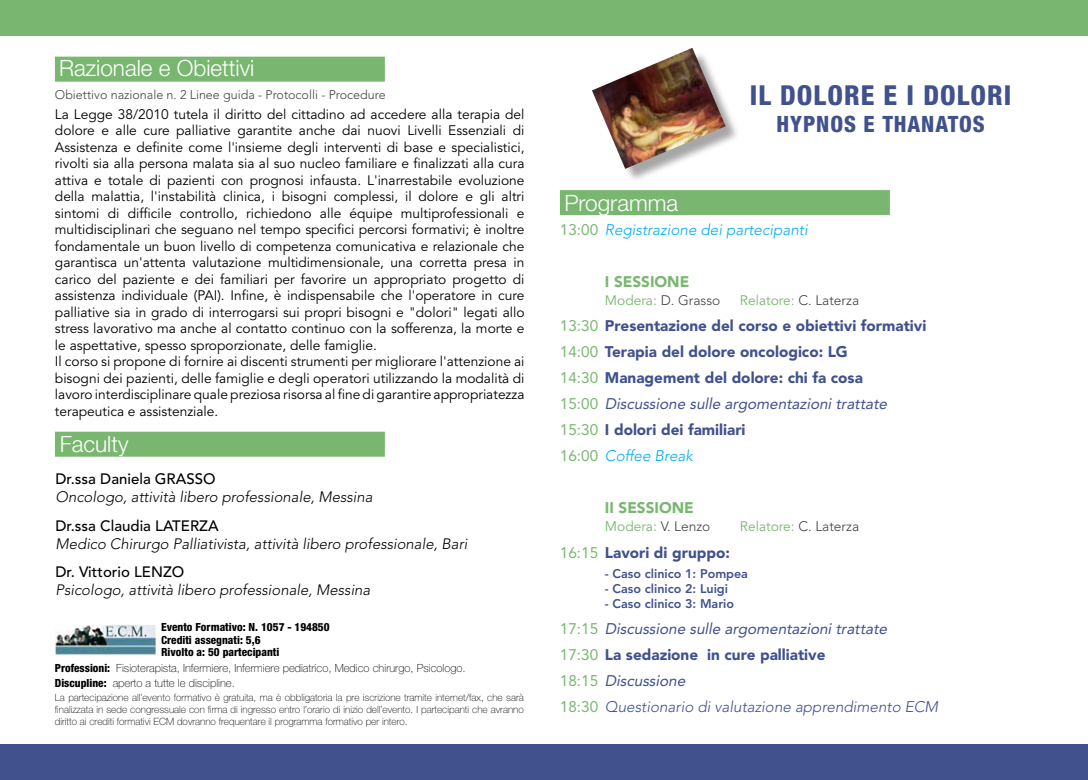
<style>
.page{position:relative;width:1088px;height:780px;background:#fff}
.page>*{position:absolute;margin:0;border:0;box-sizing:border-box;transform-origin:0 0}
.t1{font:800 condensed 27.5px "Helvetica Neue LT Std";letter-spacing:.04em;color:#40518e}
.t2{font:300 22.5px "Helvetica Neue LT Std";color:#fff}
.t3{font:800 condensed 22.5px "Helvetica Neue LT Std";letter-spacing:.04em;color:#40518e}
.t4{font:900 15.25px/26px "Avenir";color:#40518e}
.t5{font:italic 300 15.25px/26px "Avenir";color:#40518e}
.t6{font:italic 15.25px/26px "Avenir";color:#40518e}
.t7{font:italic 300 15.25px "Avenir";color:#00aeef}
.t8{font:900 15.25px "Avenir";color:#79b770}
.t9{font:italic 300 15px "Avenir";color:#000}
.t10{font:500 15px "Avenir";color:#000}
.t11{font:13.75px/16.5px "Avenir";color:#000;text-align:right}
.t12{font:13.75px "Avenir";color:#79b770}
.t13{font:300 13.75px "Avenir";color:#414042}
.t14{font:800 12.5px "Avenir";color:#40518e}
.t15{font:300 12.5px "Avenir";color:#414042}
.t16{font:100 11.25px "Helvetica Neue LT Std";color:#000}
.t17{font:800 condensed 11.25px/12.5px "Helvetica Neue LT Std";color:#000}
.t18{font:100 10px/12px "Helvetica Neue LT Std";color:#000;text-align:justify}
.s1{font-weight:400;font-style:normal;color:#79b770}
.s2{font-weight:300;color:#414042}
.s3{font-weight:400;color:#79b770}
.s4{font-weight:400;font-style:italic}
.s5{font-weight:300;font-style:italic;color:#00aeef}
.s6{font-style:normal;color:#79b770}
.s7{font-weight:900;font-style:normal}
.s8{font-weight:400}
</style>
<div class="page">
<div style="left:0;top:0;width:1088px;height:35px;background:#79b770"></div>
<img style="left:55px;top:625px;width:106px;height:31px">
<div style="left:55px;top:57px;width:330px;height:25px;background:#79b770"></div>
<div style="left:560px;top:190px;width:330px;height:25px;background:#79b770"></div>
<div style="left:55px;top:431px;width:330px;height:25px;background:#79b770"></div>
<div style="left:0;top:744px;width:1088px;height:36px;background:#40518e"></div>
<div style="left:595px;top:51px;width:145px;height:132px;background:#000;opacity:.35"></div>
<img style="left:592px;top:48px;width:134px;height:121px">
<h2 class="t2" style="left:59px;top:55px;width:197px">Razionale e Obiettivi</h2>
<p class="t15" style="left:55px;top:87px;width:332px">Obiettivo nazionale 2.n Linee guida - Protocolli - Procedure</p>
<p class="t11" style="left:55px;top:106px;width:471px">La Legge 38/2010 tutela il diritto del cittadino ad accedere alla terapia del di</p>
<p class="t11" style="left:55px;top:122px;width:41px">dolore</p>
<p class="t11" style="left:55px;top:139px;width:471px">Assistenza e definite come 'l insieme degli interventi di base e specialistici,</p>
<p class="t11" style="left:55px;top:155px;width:471px">rivolti sia alla persona malata sia al suo nucleo familiare e finalizzati alla cura</p>
<p class="t11" style="left:55px;top:172px;width:471px">attiva e totale di pazienti con prognosi infausta 'L. inarrestabile evoluzione</p>
<p class="t11" style="left:501px;top:188px;width:24px">altri</p>
<p class="t11" style="left:116px;top:122px;width:23px">alle</p>
<p class="t11" style="left:176px;top:122px;width:56px">palliative</p>
<p class="t11" style="left:299px;top:122px;width:38px">anche</p>
<p class="t11" style="left:342px;top:122px;width:20px">dai</p>
<p class="t11" style="left:407px;top:122px;width:36px">Livelli</p>
<p class="t11" style="left:448px;top:122px;width:60px">Essenziali</p>
<p class="t11" style="left:237px;top:122px;width:56px">garantite</p>
<p class="t11" style="left:367px;top:122px;width:35px">nuovi</p>
<p class="t11" style="left:143px;top:122px;width:28px">cure</p>
<p class="t11" style="left:101px;top:122px;width:9px">e</p>
<p class="t11" style="left:55px;top:188px;width:31px">della</p>
<p class="t11" style="left:91px;top:188px;width:126px">malattia 'l, instabilità</p>
<p class="t11" style="left:223px;top:188px;width:53px">clinica i,</p>
<p class="t11" style="left:282px;top:188px;width:47px">bisogni</p>
<p class="t11" style="left:334px;top:188px;width:66px">complessi,</p>
<p class="t11" style="left:405px;top:188px;width:8px">il</p>
<p class="t11" style="left:418px;top:188px;width:41px">dolore</p>
<p class="t11" style="left:480px;top:188px;width:17px">gli</p>
<p class="t11" style="left:465px;top:188px;width:9px">e</p>
<p class="t11" style="left:128px;top:205px;width:46px">difficile</p>
<p class="t11" style="left:401px;top:205px;width:109px">multiprofessionali</p>
<p class="t11" style="left:108px;top:205px;width:13px">di</p>
<p class="t11" style="left:180px;top:205px;width:60px">controllo,</p>
<p class="t11" style="left:246px;top:205px;width:67px">richiedono</p>
<p class="t11" style="left:320px;top:205px;width:23px">alle</p>
<p class="t11" style="left:350px;top:205px;width:45px">équipe</p>
<p class="t11" style="left:55px;top:205px;width:46px">sintomi</p>
<p class="t11" style="left:55px;top:221px;width:471px">multidisciplinari che seguano nel tempo specifici percorsi formativi è; inoltre</p>
<p class="t11" style="left:55px;top:238px;width:471px">fondamentale un buon livello di competenza comunicativa e relazionale che</p>
<p class="t11" style="left:513px;top:254px;width:12px">in</p>
<p class="t11" style="left:517px;top:205px;width:9px">e</p>
<p class="t11" style="left:192px;top:254px;width:71px">valutazione</p>
<p class="t11" style="left:268px;top:254px;width:118px">multidimensionale,</p>
<p class="t11" style="left:124px;top:254px;width:64px">un'attenta</p>
<p class="t11" style="left:55px;top:254px;width:471px;text-align:left">garantisca<br>carico del paziente e dei familiari per favorire un appropriato progetto di assistenza individuale (PAI .) Infine è, indispensabile che 'l operatore in cure palliative sia in grado di interrogarsi sui propri bisogni e "dolori" legati allo stress lavorativo ma anche al contatto continuo con la sofferenza la, morte e le aspettative, spesso sproporzionate, delle famiglie.<br>Il corso si propone di fornire ai discenti strumenti per migliorare 'l attenzione ai bisogni dei pazienti, delle famiglie e degli operatori utilizzando la modalità di lavoro interdisciplinare quale preziosa risorsa al fine di garantire appropriatezza terapeutica e assistenziale.</p>
<p class="t11" style="left:420px;top:254px;width:49px">corretta</p>
<p class="t11" style="left:391px;top:254px;width:24px">una</p>
<p class="t11" style="left:474px;top:254px;width:35px">presa</p>
<h2 class="t2" style="left:60px;top:430px;width:70px">Faculty</h2>
<p class="t10" style="left:55px;top:470px;width:158px">Dr.ssa Daniela Grasso</p>
<p class="t9" style="left:55px;top:488px;width:319px">Oncologo, attività libero professionale, Messina</p>
<p class="t10" style="left:55px;top:517px;width:118px">Dr.ssa Claudia Laterza</p>
<p class="t9" style="left:55px;top:534px;width:413px">Medico Chirurgo Palliativista, attività libero professionale, Bari</p>
<p class="t10" style="left:55px;top:563px;width:98px">Dr. Vittorio Lenzo</p>
<p class="t9" style="left:55px;top:581px;width:316px">Psicologo, attività libero professionale, Messina</p>
<p class="t17" style="left:161px;top:621px;width:170px">Evento Formativo .N: 1057 - 194850<br>Crediti assegnati: 5,6<br>Rivolto :a 50 partecipanti</p>
<p class="t16" style="left:116px;top:661px;width:351px">Fisioterapista, Infermiere, Infermiere pediatrico, Medico chirurgo, Psicologo.</p>
<p class="t17" style="left:55px;top:661px;width:57px">Professioni:</p>
<p class="t17" style="left:55px;top:676px;width:53px">Discupline:</p>
<p class="t18" style="left:55px;top:691px;width:470px">La partecipazione all’evento formativo è gratuita, ma è obbligatoria la pre iscrizione tramite internet/fax, che sarà finalizzata in sede congressuale con firma di ingresso entro ’l orario di inizio dell’evento I. partecipanti che avranno diritto ai crediti formativi ECM dovranno frequentare il programma formativo per intero.</p>
<p class="t16" style="left:113px;top:676px;width:124px">aperto a tutte le discipline.</p>
<h2 class="t2" style="left:564px;top:189px;width:115px">Programma</h2>
<h1 class="t1" style="left:750px;top:78px;width:263px">IL DOLORE IE DOLORI</h1>
<h2 class="t3" style="left:776px;top:110px;width:210px">HYPNOS E THANATOS</h2>
<p class="t7" style="left:560px;top:221px;width:249px"><span class="s1">13:00</span> Registrazione dei partecipanti</p>
<p class="t8" style="left:605px;top:273px;width:86px">I SESSIONE</p>
<p class="t12" style="left:740px;top:293px;width:121px">Relatore <span class="s2">C</span>: <span class="s2">. Laterza</span></p>
<p class="t13" style="left:605px;top:292px;width:117px"><span class="s3">Modera</span> D<span class="s3">:</span> . Grasso</p>
<p class="t4" style="left:560px;top:313px;width:368px"><span class="s3">13:30</span> Presentazione del corso e obiettivi formativi <span class="s3">14:00</span> Terapia del dolore oncologico: LG<br><span class="s3">14:30</span> Management del dolore: chi fa cosa<br><span class="s3">1 5 : 0 0</span> <span class="s4">Discussione sulle argomentazioni trattate </span><span class="s3">15:30</span> I dolori dei familiari<br><span class="s3">16:00</span> <span class="s5">Coffee Break</span></p>
<p class="t8" style="left:605px;top:498px;width:90px">II SESSIONE</p>
<p class="t12" style="left:605px;top:518px;width:107px">Modera <span class="s2">.V</span>: <span class="s2">Lenzo</span></p>
<p class="t4" style="left:560px;top:539px;width:172px"><span class="s3">16:15</span> Lavori di gruppo:</p>
<p class="t14" style="left:605px;top:566px;width:145px">- Caso clinico 1: Pompea</p>
<p class="t14" style="left:605px;top:581px;width:125px">- Caso clinico 2: Luigi</p>
<p class="t14" style="left:605px;top:596px;width:131px">- Caso clinico 3: Mario</p>
<p class="t6" style="left:707px;top:615px;width:184px;text-indent:-147px"><span class="s6">1 7 : 1 5</span> Discussione sulle argomentazioni trattate <span class="s7">in cure palliative</span></p>
<p class="t12" style="left:740px;top:518px;width:121px">Relatore <span class="s2">C</span>: <span class="s2">. Laterza</span></p>
<p class="t5" style="left:560px;top:641px;width:380px"><span class="s1">17:30</span> <span class="s7">La sedazione<br></span><span class="s1">1 8 : 1 5</span> <span class="s8">Discussione<br></span><span class="s1">18:30</span> Questionario di valutazione apprendimento ECM</p>
</div>
